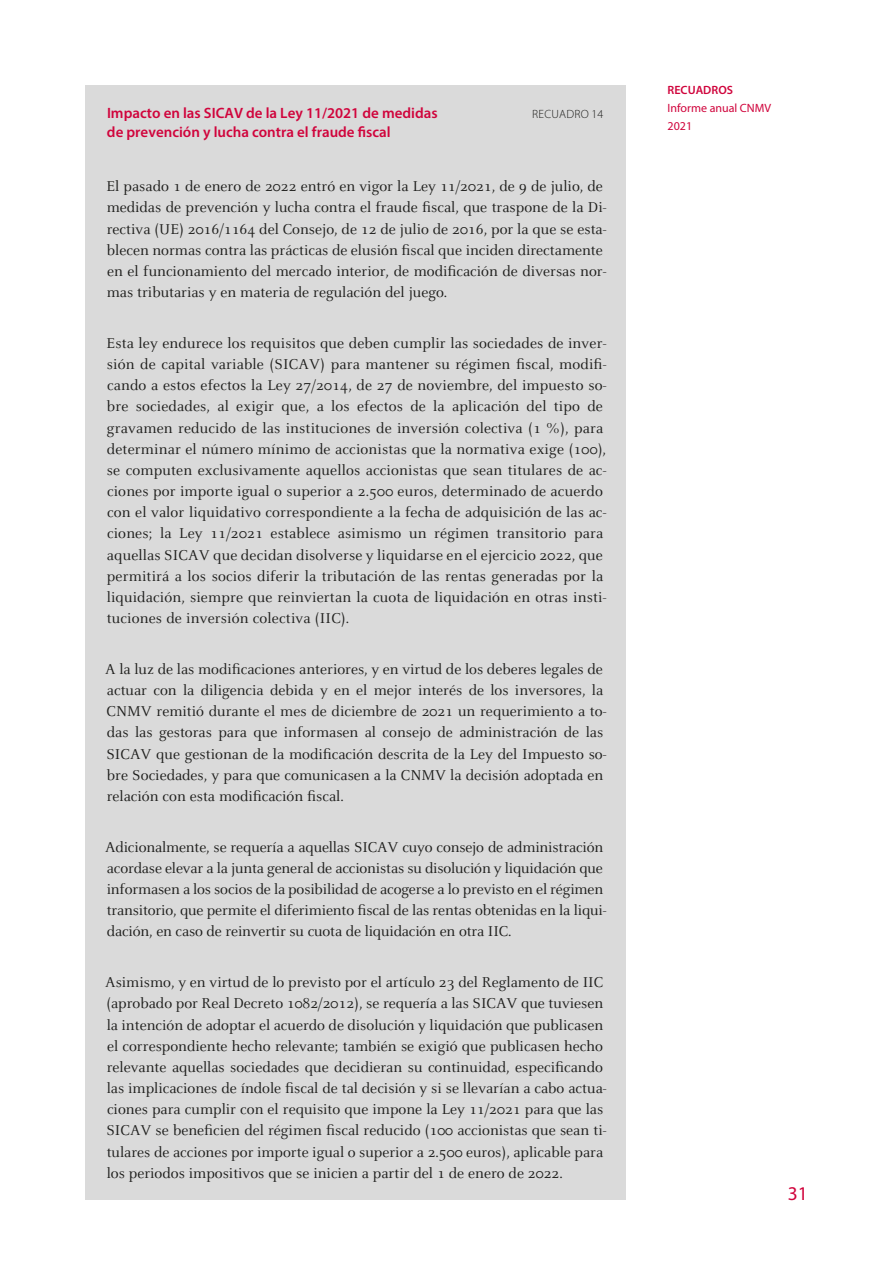
<style>
.page{position:relative;width:893px;height:1263px;background:#fff}
.page>*{position:absolute;margin:0;border:0;box-sizing:border-box;transform-origin:0 0}
.t1{font:19.5px "Myriad Pro";color:#d0043c}
._05-Texto_general{font:15.75px/21.1px "Celeste";color:#1d1d1b}
._07-1-Titulo_recuadr{font:600 15px "Myriad Pro";color:#d0043c}
.t2{font:12px/18px "Myriad Pro";color:#d0043c}
._07-1-Titulo_recuadr-2{font:300 12px "Myriad Pro";letter-spacing:.02em;color:#1d1d1b}
.t3{font:600 12px "Myriad Pro";color:#d0043c}
</style>
<div class="page">
<div style="left:85px;top:85px;width:540px;height:1114px;background:#dadada"></div>
<p class="_07-1-Titulo_recuadr" style="left:107px;top:103px;width:332px">Impacto en las SICAV de la Ley 11/2021 de medidas</p>
<p class="_07-1-Titulo_recuadr-2" style="left:532px;top:107px;width:73px">RECUADRO 14</p>
<p class="_07-1-Titulo_recuadr" style="left:107px;top:122px;width:285px">de prevención y lucha contra el fraude fiscal</p>
<p class="_05-Texto_general" style="left:106px;top:176px;width:501px">El pasado 1 de enero de 2022 entró en vigor la Ley 11/2021, de 9 de julio, de medidas de prevención y lucha contra el fraude fiscal, que traspone de la Di&shy;rectiva (UE) 2016/1164 del Consejo, de 12 de julio de 2016, por la que se esta&shy;blecen normas contra las prácticas de elusión fiscal que inciden directamente en el funcionamiento del mercado interior, de modificación de diversas nor&shy;mas tributarias y en materia de regulación del juego.</p>
<p class="_05-Texto_general" style="left:106px;top:333px;width:501px">Esta ley endurece los requisitos que deben cumplir las sociedades de inver&shy;sión de capital variable (SICAV) para mantener su régimen fiscal, modifi&shy;cando a estos efectos la Ley 27/2014, de 27 de noviembre, del impuesto so&shy;bre sociedades, al exigir que, a los efectos de la aplicación del tipo de gravamen reducido de las instituciones de inversión colectiva (1 %), para determinar el número mínimo de accionistas que la normativa exige (100), se computen exclusivamente aquellos accionistas que sean titulares de ac&shy;ciones por importe igual o superior a 2.500 euros, determinado de acuerdo con el valor liquidativo correspondiente a la fecha de adquisición de las ac&shy;ciones; la Ley 11/2021 establece asimismo un régimen transitorio para aquellas SICAV que decidan disolverse y liquidarse en el ejercicio 2022, que permitirá a los socios diferir la tributación de las rentas generadas por la liquidación, siempre que reinviertan la cuota de liquidación en otras insti&shy;tuciones de inversión colectiva (IIC).</p>
<p class="_05-Texto_general" style="left:105px;top:659px;width:503px">A la luz de las modificaciones anteriores, y en virtud de los deberes legales de actuar con la diligencia debida y en el mejor interés de los inversores, la CNMV remitió durante el mes de diciembre de 2021 un requerimiento a to&shy;das las gestoras para que informasen al consejo de administración de las SICAV que gestionan de la modificación descrita de la Ley del Impuesto so&shy;bre Sociedades, y para que comunicasen a la CNMV la decisión adoptada en relación con esta modificación fiscal.</p>
<p class="_05-Texto_general" style="left:105px;top:837px;width:503px">Adicionalmente, se requería a aquellas SICAV cuyo consejo de administración acordase elevar a la junta general de accionistas su disolución y liquidación que informasen a los socios de la posibilidad de acogerse a lo previsto en el régimen transitorio, que permite el diferimiento fiscal de las rentas obtenidas en la liqui&shy;dación, en caso de reinvertir su cuota de liquidación en otra IIC.</p>
<p class="_05-Texto_general" style="left:105px;top:972px;width:503px">Asimismo, y en virtud de lo previsto por el artículo 23 del Reglamento de IIC (aprobado por Real Decreto 1082/2012), se requería a las SICAV que tuviesen la intención de adoptar el acuerdo de disolución y liquidación que publicasen el correspondiente hecho relevante; también se exigió que publicasen hecho relevante aquellas sociedades que decidieran su continuidad, especificando las implicaciones de índole fiscal de tal decisión y si se llevarían a cabo actua&shy;ciones para cumplir con el requisito que impone la Ley 11/2021 para que las SICAV se beneficien del régimen fiscal reducido (100 accionistas que sean ti&shy;tulares de acciones por importe igual o superior a 2.500 euros), aplicable para los periodos impositivos que se inicien a partir del 1 de enero de 2022.</p>
<p class="t3" style="left:668px;top:82px;width:67px">RECUADROS</p>
<p class="t2" style="left:668px;top:99px;width:105px">Informe anual CNMV<br>2021</p>
<p class="t1" style="left:788px;top:1181px;width:22px">31</p>
</div>
